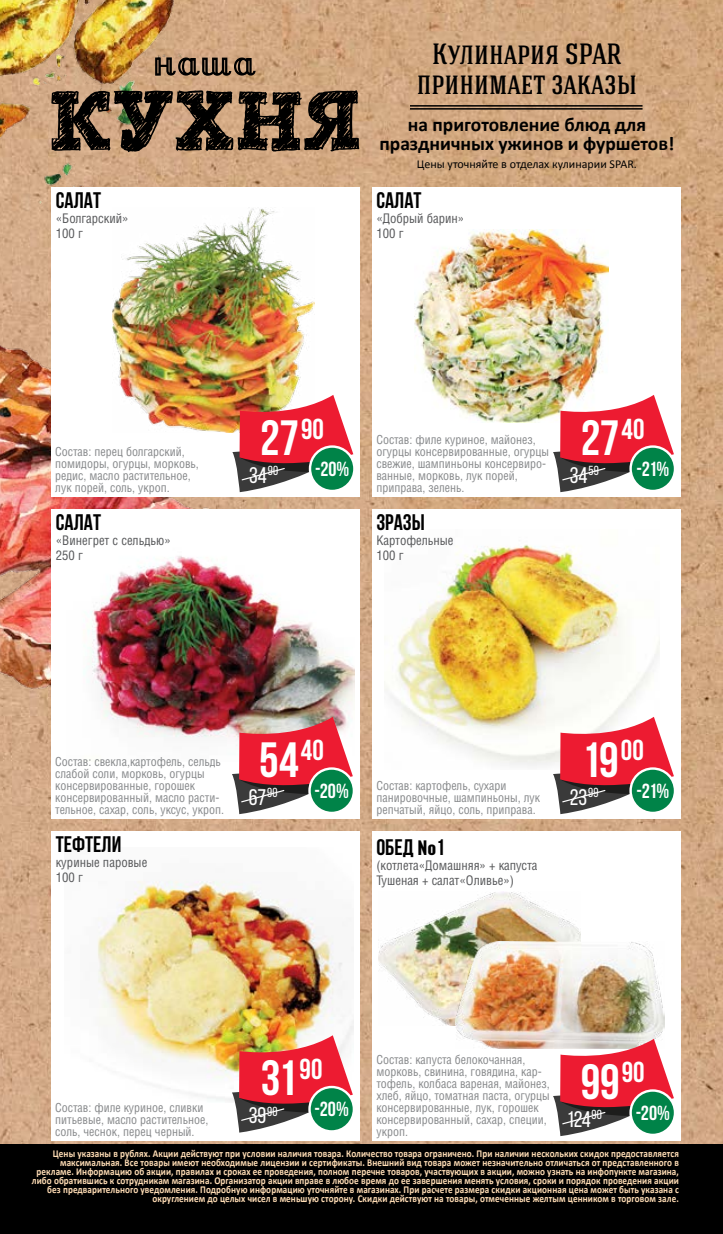
<style>
.page{position:relative;width:723px;height:1234px;background:#fff}
.page>*{position:absolute;margin:0;border:0;box-sizing:border-box;transform-origin:0 0}
.t1{font:700 49.5px "Bebas Neue";letter-spacing:-.01em;color:#fff}
.t2{font:500 29.25px/30px "Hagin Caps";color:#000;text-align:center}
.t3{font:700 22.5px "Bebas Neue";color:#000}
.t4{font:22.5px "Bebas Neue";color:#fff}
.t5{font:700 20.4px "Bebas Neue";color:#fff}
.t6{font:700 19.5px/18.5px "Calibri";color:#000;text-align:center}
.t7{font:12.75px/15px "AG Letterica Condensed C";color:#58595b}
.t8{font:12px/12px "AG Letterica Condensed C";color:#888a8c}
.t9{font:12px "Calibri";color:#000}
.t10{font:700 10.5px/9px "Calibri";letter-spacing:.01em;color:#ffddb5;text-align:right;scale:.87 1}
.s1{font-family:"Oswald";font-size:18px}
</style>
<div class="page">
<img style="left:0;top:0;width:723px;height:1144px">
<img style="left:0;top:327px;width:276px;height:379px">
<img style="left:0;top:0;width:195px;height:217px">
<hr style="left:410px;top:105px;width:232px;height:2px;background:#000">
<hr style="left:410px;top:108px;width:232px;height:2px;background:#000">
<div style="left:51px;top:831px;width:308px;height:309px;background:#fff"></div>
<div style="left:51px;top:509px;width:308px;height:309px;background:#fff"></div>
<div style="left:372px;top:831px;width:308px;height:309px;background:#fff"></div>
<div style="left:372px;top:509px;width:308px;height:309px;background:#fff"></div>
<div style="left:372px;top:187px;width:308px;height:309px;background:#fff"></div>
<div style="left:51px;top:187px;width:308px;height:309px;background:#fff"></div>
<svg style="left:155px;top:57px;width:101px;height:19px;background:#715a47"></svg>
<svg style="left:51px;top:90px;width:308px;height:62px;background:#5b4939"></svg>
<div style="left:0;top:1144px;width:723px;height:89px;background:#000"></div>
<img style="left:83px;top:556px;width:271px;height:182px">
<img style="left:415px;top:229px;width:193px;height:193px">
<img style="left:385px;top:544px;width:274px;height:222px">
<img style="left:378px;top:891px;width:202px;height:134px">
<img style="left:456px;top:940px;width:209px;height:107px">
<img style="left:112px;top:208px;width:203px;height:224px">
<img style="left:97px;top:880px;width:257px;height:221px">
<div style="left:309px;top:445px;width:47px;height:47px;border:2px solid #fff;border-radius:50%"></div>
<img style="left:232px;top:395px;width:121px;height:97px">
<svg style="left:553px;top:395px;width:121px;height:97px"></svg>
<svg style="left:232px;top:716px;width:121px;height:98px"></svg>
<img style="left:232px;top:1035px;width:121px;height:97px">
<svg style="left:553px;top:716px;width:121px;height:98px"></svg>
<svg style="left:553px;top:1038px;width:121px;height:97px"></svg>
<h3 class="t3" style="left:56px;top:188px;width:47px">Салат</h3>
<p class="t7" style="left:56px;top:211px;width:74px">«Болгарский»<br>100 г</p>
<h2 class="t2" style="left:417px;top:38px;width:222px">Кулинария SPAR принимает заказы</h2>
<h3 class="t6" style="left:379px;top:116px;width:296px">на приготовление блюд для праздничных ужинов и фуршетов!</h3>
<p class="t9" style="left:417px;top:157px;width:221px">Цены уточняйте в отделах кулинарии SPAR.</p>
<h3 class="t3" style="left:376px;top:188px;width:47px">Салат</h3>
<p class="t7" style="left:376px;top:211px;width:89px">«Добрый барин»<br>100 г</p>
<p class="t8" style="left:55px;top:445px;width:145px">Состав: перец болгарский, помидоры, огурцы, морковь, редис, масло растительное, лук порей, соль, укроп.</p>
<h3 class="t3" style="left:56px;top:509px;width:47px">Салат</h3>
<p class="t7" style="left:56px;top:532px;width:116px">«Винегрет с сельдью»<br>250 г</p>
<h1 class="t1" style="left:260px;top:410px;width:65px">27<sup>90</sup></h1>
<h3 class="t4" style="left:249px;top:462px;width:31px">34<sup>90</sup></h3>
<h3 class="t5" style="left:315px;top:457px;width:36px">-20%</h3>
<p class="t8" style="left:376px;top:433px;width:174px">Состав: филе куриное, майонез, огурцы консервированные, огурцы свежие, шампиньоны консервиро&shy;ванные, морковь, лук порей, приправа, зелень.</p>
<h3 class="t3" style="left:376px;top:509px;width:50px">Зразы</h3>
<p class="t7" style="left:376px;top:532px;width:79px">Картофельные<br>100 г</p>
<h1 class="t1" style="left:581px;top:410px;width:65px">27<sup>40</sup></h1>
<h3 class="t4" style="left:570px;top:462px;width:31px">34<sup>59</sup></h3>
<h3 class="t5" style="left:636px;top:457px;width:34px">-21%</h3>
<p class="t8" style="left:55px;top:755px;width:170px">Состав: свекла,картофель, сельдь слабой соли, морковь, огурцы консервированные, горошек консервированный, масло расти&shy;тельное, сахар, соль, уксус, укроп.</p>
<h3 class="t3" style="left:56px;top:832px;width:67px">Тефтели</h3>
<p class="t7" style="left:56px;top:854px;width:93px">куриные паровые<br>100 г</p>
<h1 class="t1" style="left:259px;top:732px;width:66px">54<sup>40</sup></h1>
<h3 class="t4" style="left:249px;top:784px;width:30px">67<sup>90</sup></h3>
<h3 class="t5" style="left:315px;top:779px;width:36px">-20%</h3>
<p class="t8" style="left:376px;top:779px;width:165px">Состав: картофель, сухари панировочные, шампиньоны, лук репчатый, яйцо, соль, приправа.</p>
<h3 class="t3" style="left:376px;top:834px;width:70px">Обед <span class="s1">№</span>1</h3>
<p class="t7" style="left:376px;top:857px;width:163px">(котлета«Домашняя» + капуста<br>Тушеная + салат«Оливье»)</p>
<h1 class="t1" style="left:581px;top:732px;width:64px">19<sup>00</sup></h1>
<h3 class="t4" style="left:570px;top:784px;width:30px">23<sup>99</sup></h3>
<h3 class="t5" style="left:636px;top:779px;width:34px">-21%</h3>
<p class="t8" style="left:55px;top:1101px;width:155px">Состав: филе куриное, сливки питьевые, масло растительное, соль, чеснок, перец черный.</p>
<h1 class="t1" style="left:261px;top:1050px;width:63px">31<sup>90</sup></h1>
<h3 class="t4" style="left:249px;top:1102px;width:30px">39<sup>90</sup></h3>
<h3 class="t5" style="left:315px;top:1097px;width:36px">-20%</h3>
<p class="t8" style="left:376px;top:1053px;width:175px">Состав: капуста белокочанная, морковь, свинина, говядина, кар&shy;тофель, колбаса вареная, майонез, хлеб, яйцо, томатная паста, огурцы консервированные, лук, горошек консервированный, сахар, специи, укроп.</p>
<h1 class="t1" style="left:581px;top:1054px;width:65px">99<sup>90</sup></h1>
<h3 class="t4" style="left:567px;top:1106px;width:37px">124<sup>90</sup></h3>
<h3 class="t5" style="left:636px;top:1100px;width:36px">-20%</h3>
<p class="t10" style="left:32px;top:1148px;width:745px">Цены указаны в рублях. Акции действуют при условии наличия товара. Количество товара ограничено. При наличии нескольких скидок предоставляется максимальная. Все товары имеют необходимые лицензии и сертификаты. Внешний вид товара может незначительно отличаться от представленного в рекламе. Информацию об акции, правилах и сроках ее проведения, полном перечне товаров, участвующих в акции, можно узнать на инфопункте магазина, либо обратившись к сотрудникам магазина. Организатор акции вправе в любое время до ее завершения менять условия, сроки и порядок проведения акции без предварительного уведомления. Подробную информацию уточняйте в магазинах. При расчете размера скидки акционная цена может быть указана с округлением до целых чисел в меньшую сторону. Скидки действуют на товары, отмеченные желтым ценником в торговом зале.</p>
</div>
